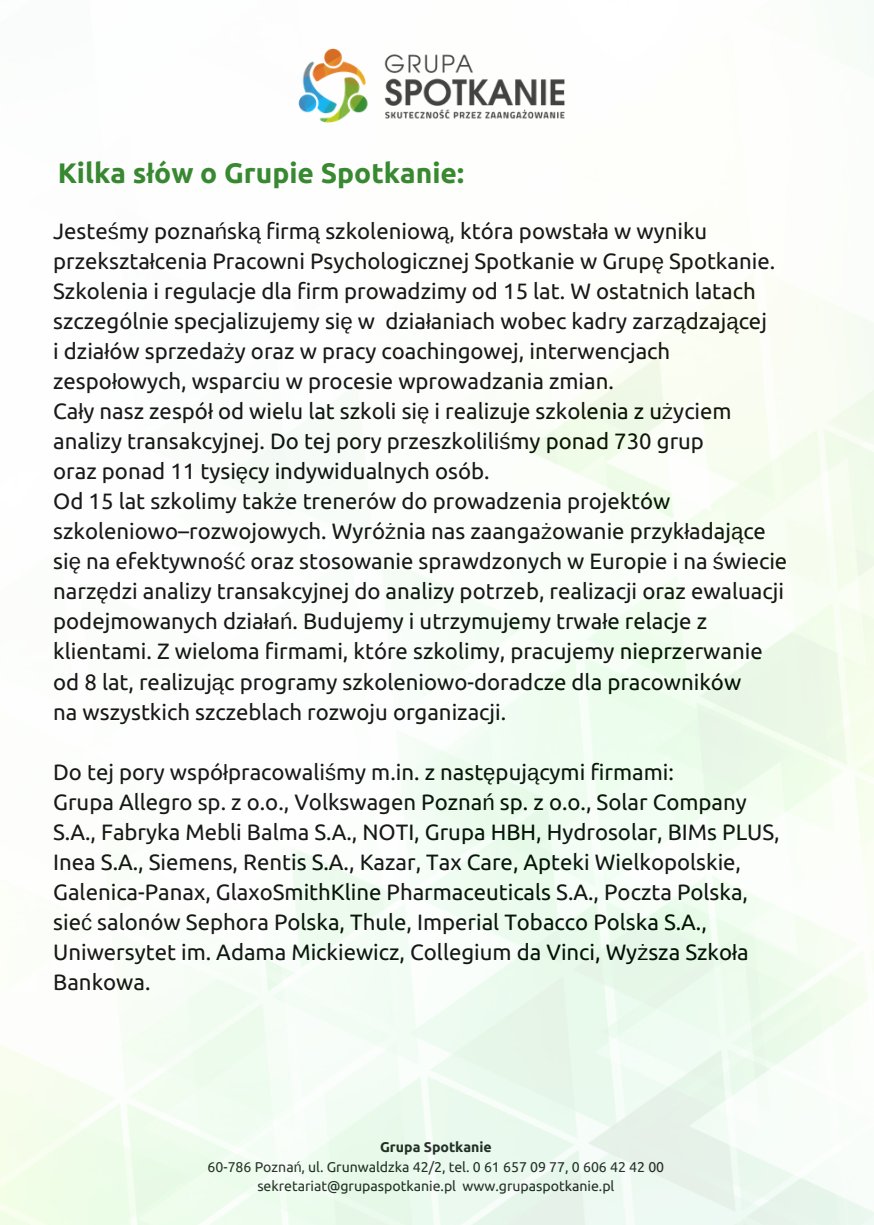
<style>
.page{position:relative;width:874px;height:1225px;background:#fff}
.page>*{position:absolute;margin:0;border:0;box-sizing:border-box;transform-origin:0 0}
.t1{font:700 28.2px "Ubuntu";color:#247d1c}
.t2{font:22.2px/30px "Ubuntu";color:#000}
.t3{font:14.2px/19.6px "Ubuntu";color:#222;text-align:center}
.s1{font-family:"Liberation Sans"}
.s2{font-weight:700}
</style>
<div class="page">
<img style="left:0;top:48px;width:873px;height:1177px">
<p class="t1" style="left:58px;top:157px;width:407px">Kilka s<span class="s1">ł</span>ów o Grupie Spotkanie:</p>
<p class="t2" style="left:53px;top:216px;width:735px">Jeste<span class="s1">ś</span>my pozna<span class="s1">ń</span>sk<span class="s1">ą</span> firm<span class="s1">ą</span> szkoleniow<span class="s1">ą</span>, która powsta<span class="s1">ł</span>a w wyniku przekszta<span class="s1">ł</span>cenia Pracowni Psychologicznej Spotkanie w Grup<span class="s1">ę</span> Spotkanie.<br>Szkolenia i regulacje dla firm prowadzimy od 15 lat. W ostatnich latach szczególnie specjalizujemy si<span class="s1">ę</span> w dzia<span class="s1">ł</span>aniach wobec kadry zarz<span class="s1">ą</span>dzaj<span class="s1">ą</span>cej<br>i dzia<span class="s1">ł</span>ów sprzeda<span class="s1">ż</span>y oraz w pracy coachingowej, interwencjach zespo<span class="s1">ł</span>owych, wsparciu w procesie wprowadzania zmian.<br>Ca<span class="s1">ł</span>y nasz zespó<span class="s1">ł</span> od wielu lat szkoli si<span class="s1">ę</span> i realizuje szkolenia z u<span class="s1">ż</span>yciem analizy transakcyjnej. Do tej pory przeszkolili<span class="s1">ś</span>my ponad 730 grup<br>oraz ponad 11 tysi<span class="s1">ę</span>cy indywidualnych osób.<br>Od 15 lat szkolimy tak<span class="s1">ż</span>e trenerów do prowadzenia projektów szkoleniowo–rozwojowych. Wyró<span class="s1">ż</span>nia nas zaanga<span class="s1">ż</span>owanie przyk<span class="s1">ł</span>adaj<span class="s1">ą</span>ce si<span class="s1">ę</span> na efektywno<span class="s1">ść</span> oraz stosowanie sprawdzonych w Europie i na <span class="s1">ś</span>wiecie narz<span class="s1">ę</span>dzi analizy transakcyjnej do analizy potrzeb, realizacji oraz ewaluacji podejmowanych dzia<span class="s1">ł</span>a<span class="s1">ń</span>. Budujemy i utrzymujemy trwa<span class="s1">ł</span>e relacje z klientami. Z wieloma firmami, które szkolimy, pracujemy nieprzerwanie od 8 lat, realizuj<span class="s1">ą</span>c programy szkoleniowo-doradcze dla pracowników<br>na wszystkich szczeblach rozwoju organizacji.</p>
<p class="t2" style="left:53px;top:756px;width:727px">Do tej pory wspó<span class="s1">ł</span>pracowali<span class="s1">ś</span>my m.in. z nast<span class="s1">ę</span>puj<span class="s1">ą</span>cymi firmami:<br>Grupa Allegro sp. z o.o., Volkswagen Pozna<span class="s1">ń</span> sp. z o.o., Solar Company S.A., Fabryka Mebli Balma S.A., NOTI, Grupa HBH, Hydrosolar, BIMs PLUS, Inea S.A., Siemens, Rentis S.A., Kazar, Tax Care, Apteki Wielkopolskie, Galenica-Panax, GlaxoSmithKline Pharmaceuticals S.A., Poczta Polska, sie<span class="s1">ć</span> salonów Sephora Polska, Thule, Imperial Tobacco Polska S.A., Uniwersytet im. Adama Mickiewicz, Collegium da Vinci, Wy<span class="s1">ż</span>sza Szko<span class="s1">ł</span>a Bankowa.</p>
<p class="t3" style="left:207px;top:1137px;width:458px"><span class="s2">Grupa Spotkanie<br></span>60-786 Pozna<span class="s1">ń</span>, ul. Grunwaldzka 42/2, tel. 0 61 657 09 77, 0 606 42 42 00 sekretariat@grupaspotkanie.pl www.grupaspotkanie.pl</p>
</div>
